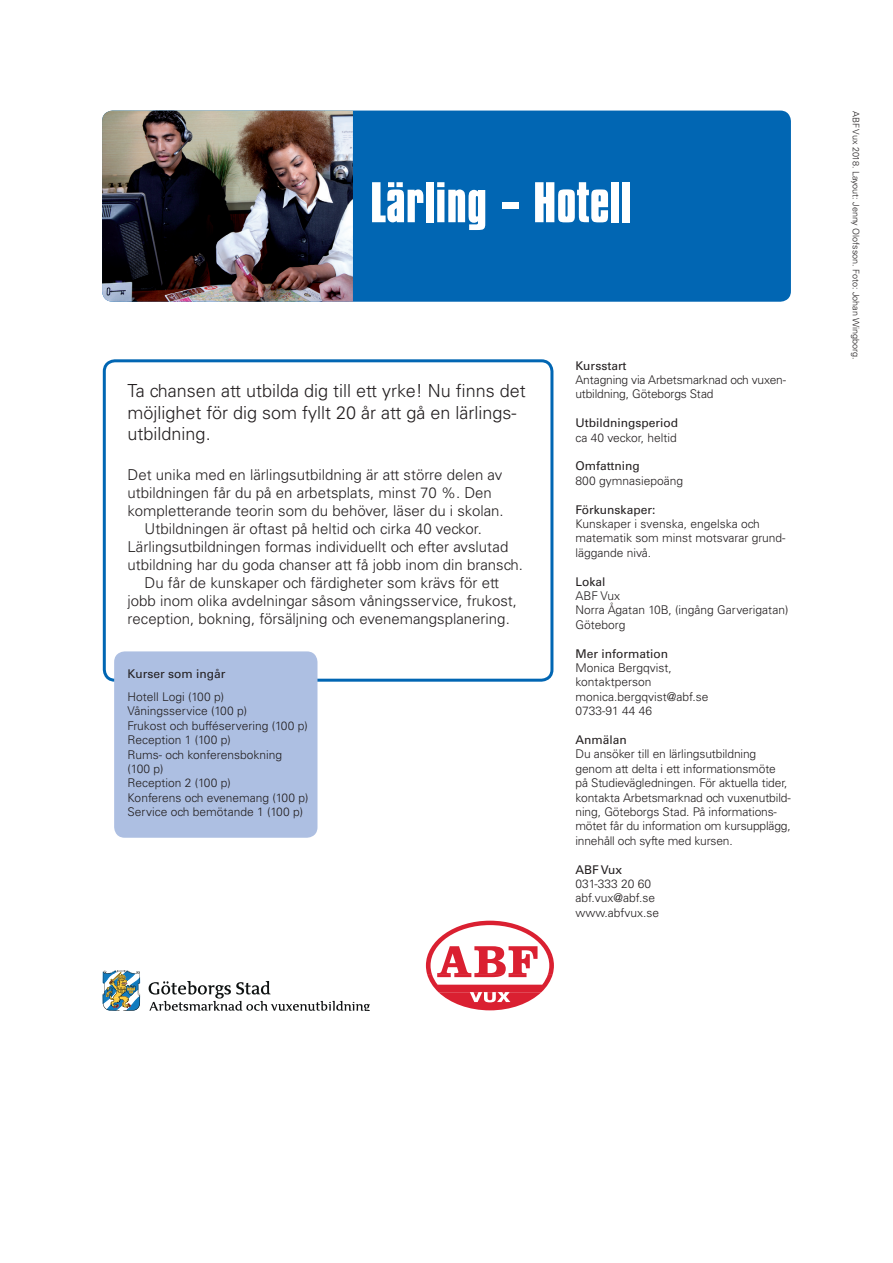
<style>
.page{position:relative;width:893px;height:1263px;background:#fff}
.page>*{position:absolute;margin:0;border:0;box-sizing:border-box;transform-origin:0 0}
.Rubrik{font:700 60px "Compacta Std";color:#fff}
.Ingress{font:300 18px/21.6px "Univers LT Std";color:#231f20}
.Brödtext{font:300 15px/18px "Univers LT Std";color:#231f20}
.Brödtext_första_styc{font:300 15px/18px "Univers LT Std";color:#231f20}
.Faktaruta{font:300 12px/14.4px "Univers LT Std";color:#231f20}
.Faktarubrik{font:300 12px/14.4px "Univers LT Std";letter-spacing:-.01em;color:#231f20}
.Kurser{font:300 12px/14.4px "Univers LT Std";color:#231f20}
.Faktarubrik-2{font:12px "Univers LT Std";color:#231f20}
.Kurser_rubrik{font:12px "Univers LT Std";color:#231f20}
.Producerat_av{font:300 9px "Univers LT Std";color:#231f20}
</style>
<div class="page">
<div style="left:102px;top:111px;width:689px;height:191px;background:#0166b3;border-radius:11px"></div>
<img style="left:102px;top:111px;width:251px;height:191px">
<div style="left:103px;top:359px;width:450px;height:323px;border:3px solid #0166b3;border-radius:11px"></div>
<div style="left:114px;top:651px;width:203px;height:187px;background:#adbfe2;border-radius:11px"></div>
<svg style="left:426px;top:921px;width:128px;height:89px"></svg>
<svg style="left:103px;top:970px;width:37px;height:41px"></svg>
<svg style="left:149px;top:981px;width:221px;height:30px"></svg>
<p class="Rubrik" style="left:370px;top:170px;width:263px">Lärling – Hotell</p>
<p class="Ingress" style="left:128px;top:380px;width:400px">Ta chansen att utbilda dig till ett yrke! Nu finns det möjlighet för dig som fyllt 20 år att gå en lärlings&shy;utbildning.</p>
<p class="Brödtext_första_styc" style="left:128px;top:465px;width:378px">Det unika med en lärlingsutbildning är att större delen av utbildningen får du på en arbetsplats, minst 70 %. Den kompletterande teorin som du behöver, läser du i skolan.</p>
<p class="Brödtext" style="left:128px;top:519px;width:397px;text-indent:17px">Utbildningen är oftast på heltid och cirka 40 veckor.<br>Lärlingsutbildningen formas individuellt och efter avslutad utbildning har du goda chanser att få jobb inom din bransch.</p>
<p class="Brödtext" style="left:128px;top:573px;width:391px;text-align:center">Du får de kunskaper och färdigheter som krävs för ett<br>jobb inom olika avdelningar såsom våningsservice, frukost, reception, bokning, försäljning och evenemangsplanering.</p>
<p class="Kurser_rubrik" style="left:128px;top:667px;width:99px">Kurser som ingår</p>
<p class="Kurser" style="left:128px;top:690px;width:98px">Hotell Logi (100 p)</p>
<p class="Kurser" style="left:128px;top:704px;width:121px">Våningsservice (100 p)</p>
<p class="Kurser" style="left:128px;top:718px;width:182px">Frukost och bufféservering (100 p)</p>
<p class="Kurser" style="left:128px;top:733px;width:105px">Reception 1 (100 p)</p>
<p class="Kurser" style="left:128px;top:747px;width:156px">Rums- och konferensbokning (100 p)</p>
<p class="Kurser" style="left:128px;top:776px;width:105px">Reception 2 (100 p)</p>
<p class="Kurser" style="left:128px;top:790px;width:182px">Konferens och evenemang (100 p)</p>
<p class="Kurser" style="left:128px;top:805px;width:177px">Service och bemötande 1 (100 p)</p>
<p class="Faktarubrik-2" style="left:575px;top:358px;width:53px">Kursstart</p>
<p class="Faktaruta" style="left:575px;top:372px;width:212px">Antagning via Arbetsmarknad och vuxen&shy;utbildning, Göteborgs Stad</p>
<p class="Faktarubrik-2" style="left:575px;top:416px;width:104px">Utbildningsperiod</p>
<p class="Faktaruta" style="left:575px;top:430px;width:103px">ca 40 veckor, heltid</p>
<p class="Faktarubrik-2" style="left:575px;top:459px;width:66px">Omfattning</p>
<p class="Faktaruta" style="left:575px;top:473px;width:109px">800 gymnasiepoäng</p>
<p class="Faktarubrik-2" style="left:575px;top:502px;width:82px">Förkunskaper:</p>
<p class="Faktaruta" style="left:575px;top:516px;width:212px">Kunskaper i svenska, engelska och matematik som minst motsvarar grund&shy;läggande nivå.</p>
<p class="Faktarubrik-2" style="left:575px;top:574px;width:32px">Lokal</p>
<p class="Faktaruta" style="left:575px;top:588px;width:46px">ABF Vux</p>
<p class="Faktaruta" style="left:575px;top:603px;width:214px">Norra Ågatan 10B, (ingång Garverigatan)<br>Göteborg</p>
<p class="Faktarubrik-2" style="left:575px;top:646px;width:94px">Mer information</p>
<p class="Faktaruta" style="left:575px;top:660px;width:98px">Monica Bergqvist,</p>
<p class="Faktaruta" style="left:575px;top:675px;width:78px">kontaktperson</p>
<p class="Faktaruta" style="left:575px;top:689px;width:134px">monica.bergqvist@abf.se</p>
<p class="Faktaruta" style="left:575px;top:704px;width:78px">0733-91 44 46</p>
<p class="Faktarubrik-2" style="left:575px;top:733px;width:53px">Anmälan</p>
<p class="Faktarubrik" style="left:575px;top:747px;width:217px">Du ansöker till en lärlingsutbildning genom att delta i ett informationsmöte på Studievägledningen. För aktuella tider, kontakta Arbetsmarknad och vuxenutbild&shy;ning, Göteborgs Stad. På informations&shy;mötet får du information om kursupplägg, innehåll och syfte med kursen.</p>
<p class="Faktarubrik-2" style="left:575px;top:862px;width:48px">ABF Vux</p>
<p class="Faktaruta" style="left:575px;top:876px;width:77px">031-333 20 60</p>
<p class="Faktarubrik" style="left:575px;top:891px;width:81px">abf.vux@abf.se</p>
<p class="Faktarubrik" style="left:575px;top:905px;width:85px">www.abfvux.se</p>
<p class="Producerat_av" style="left:862px;top:111px;width:251px;rotate:90deg">ABF Vux 2018. Layout: Jenny Olofsson. Foto: Johan Wingborg.</p>
</div>
